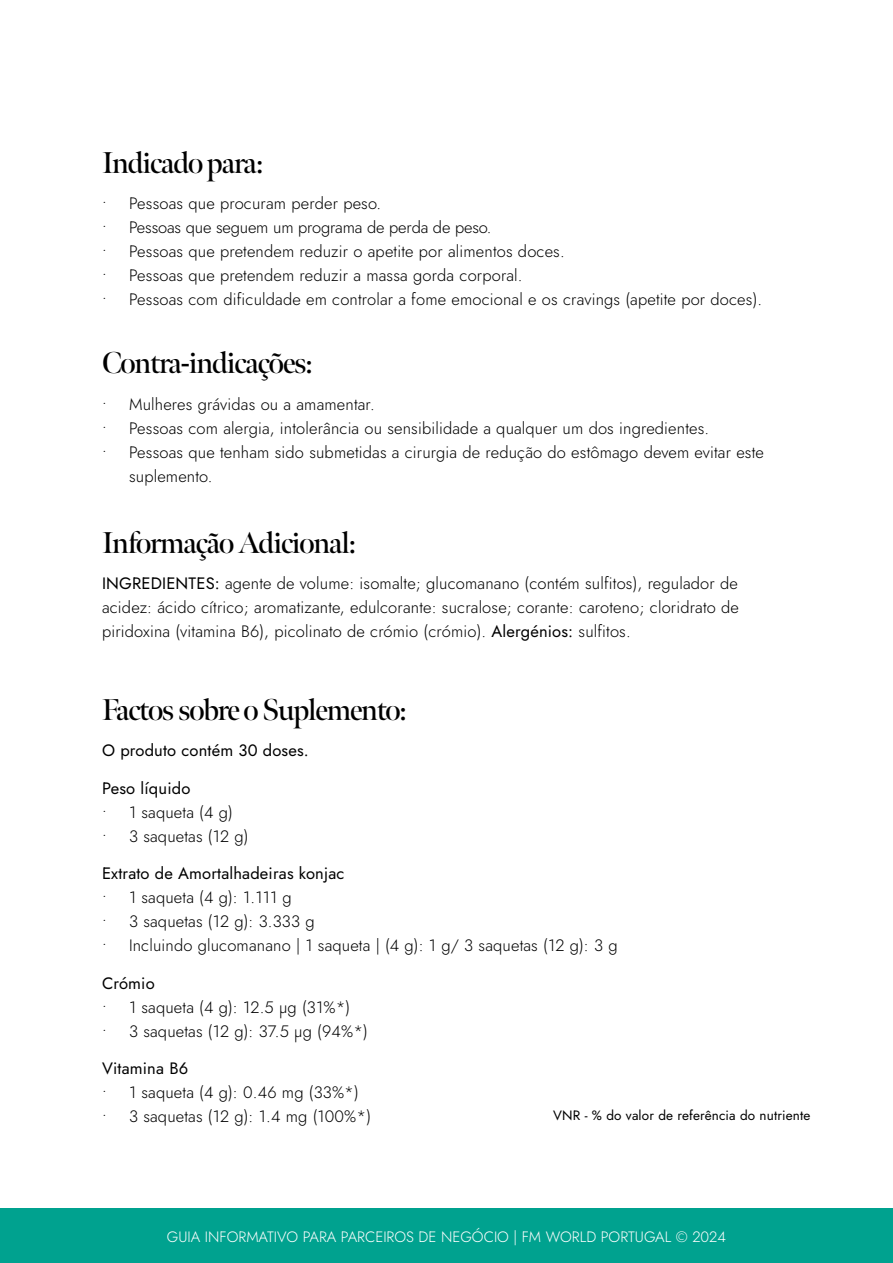
<style>
.page{position:relative;width:893px;height:1263px;background:#fff}
.page>*{position:absolute;margin:0;border:0;box-sizing:border-box;transform-origin:0 0}
.t1{font:600 30px "Meno Banner";letter-spacing:-.04em;color:#000}
.t2{font:300 16.5px/24px "Jost";letter-spacing:.01em;color:#000}
.t3{font:16.5px "Jost";letter-spacing:.01em;color:#000}
.t4{font:300 16.5px "Jost";letter-spacing:-.01em;color:#000}
.t5{font:300 15px "Jost";color:#fff}
.t6{font:13.5px "Jost";letter-spacing:.01em;color:#000}
.s1{font-weight:400}
</style>
<div class="page">
<div style="left:0;top:1209px;width:893px;height:54px;background:#00a28f"></div>
<h1 class="t1" style="left:102px;top:144px;width:163px">Indicado para:</h1>
<p class="t2" style="left:102px;top:191px;width:281px">• Pessoas que procuram perder peso.</p>
<p class="t4" style="left:102px;top:216px;width:391px">• Pessoas que seguem um programa de perda de peso.</p>
<p class="t2" style="left:102px;top:239px;width:464px">• Pessoas que pretendem reduzir o apetite por alimentos doces.</p>
<p class="t2" style="left:102px;top:263px;width:422px">• Pessoas que pretendem reduzir a massa gorda corporal.</p>
<p class="t2" style="left:102px;top:287px;width:662px">• Pessoas com dificuldade em controlar a fome emocional e os cravings (apetite por doces).</p>
<h1 class="t1" style="left:102px;top:344px;width:212px">Contra-indicações:</h1>
<p class="t2" style="left:102px;top:392px;width:274px">• Mulheres grávidas ou a amamentar.</p>
<p class="t2" style="left:102px;top:416px;width:609px">• Pessoas com alergia, intolerância ou sensibilidade a qualquer um dos ingredientes.</p>
<p class="t2" style="left:129px;top:440px;width:636px;text-indent:-27px">• Pessoas que tenham sido submetidas a cirurgia de redução do estômago devem evitar este suplemento.</p>
<h1 class="t1" style="left:102px;top:524px;width:256px">Informação Adicional:</h1>
<p class="t2" style="left:102px;top:571px;width:638px;text-align:justify"><span class="s1">INGREDIENTES:</span> agente de volume: isomalte; glucomanano (contém sulfitos), regulador de acidez: ácido cítrico; aromatizante, edulcorante: sucralose; corante: caroteno; cloridrato de piridoxina (vitamina B6), picolinato de crómio (crómio). <span class="s1">Alergénios:</span> sulfitos.</p>
<h1 class="t1" style="left:102px;top:691px;width:306px">Factos sobre o Suplemento:</h1>
<p class="t3" style="left:102px;top:739px;width:208px">O produto contém 30 doses.</p>
<p class="t3" style="left:102px;top:777px;width:90px">Peso líquido</p>
<p class="t2" style="left:102px;top:800px;width:132px">• 1 saqueta (4 g)</p>
<p class="t2" style="left:102px;top:824px;width:148px">• 3 saquetas (12 g)</p>
<p class="t3" style="left:102px;top:862px;width:244px">Extrato de Amortalhadeiras konjac</p>
<p class="t2" style="left:102px;top:886px;width:191px">• 1 saqueta (4 g): 1.111 g</p>
<p class="t2" style="left:102px;top:910px;width:214px">• 3 saquetas (12 g): 3.333 g</p>
<p class="t2" style="left:102px;top:934px;width:517px">• Incluindo glucomanano | 1 saqueta | (4 g): 1 g/ 3 saquetas (12 g): 3 g</p>
<p class="t3" style="left:102px;top:972px;width:54px">Crómio</p>
<p class="t2" style="left:102px;top:995px;width:250px">• 1 saqueta (4 g): 12.5 μg (31%*)</p>
<p class="t2" style="left:102px;top:1019px;width:267px">• 3 saquetas (12 g): 37.5 μg (94%*)</p>
<p class="t3" style="left:102px;top:1057px;width:88px">Vitamina B6</p>
<p class="t2" style="left:102px;top:1081px;width:258px">• 1 saqueta (4 g): 0.46 mg (33%*)</p>
<p class="t2" style="left:102px;top:1105px;width:271px">• 3 saquetas (12 g): 1.4 mg (100%*)</p>
<p class="t6" style="left:553px;top:1106px;width:259px">VNR - % do valor de referência do nutriente</p>
<p class="t5" style="left:167px;top:1226px;width:561px">GUIA INFORMATIVO PARA PARCEIROS DE NEGÓCIO | FM WORLD PORTUGAL © 2024</p>
</div>
